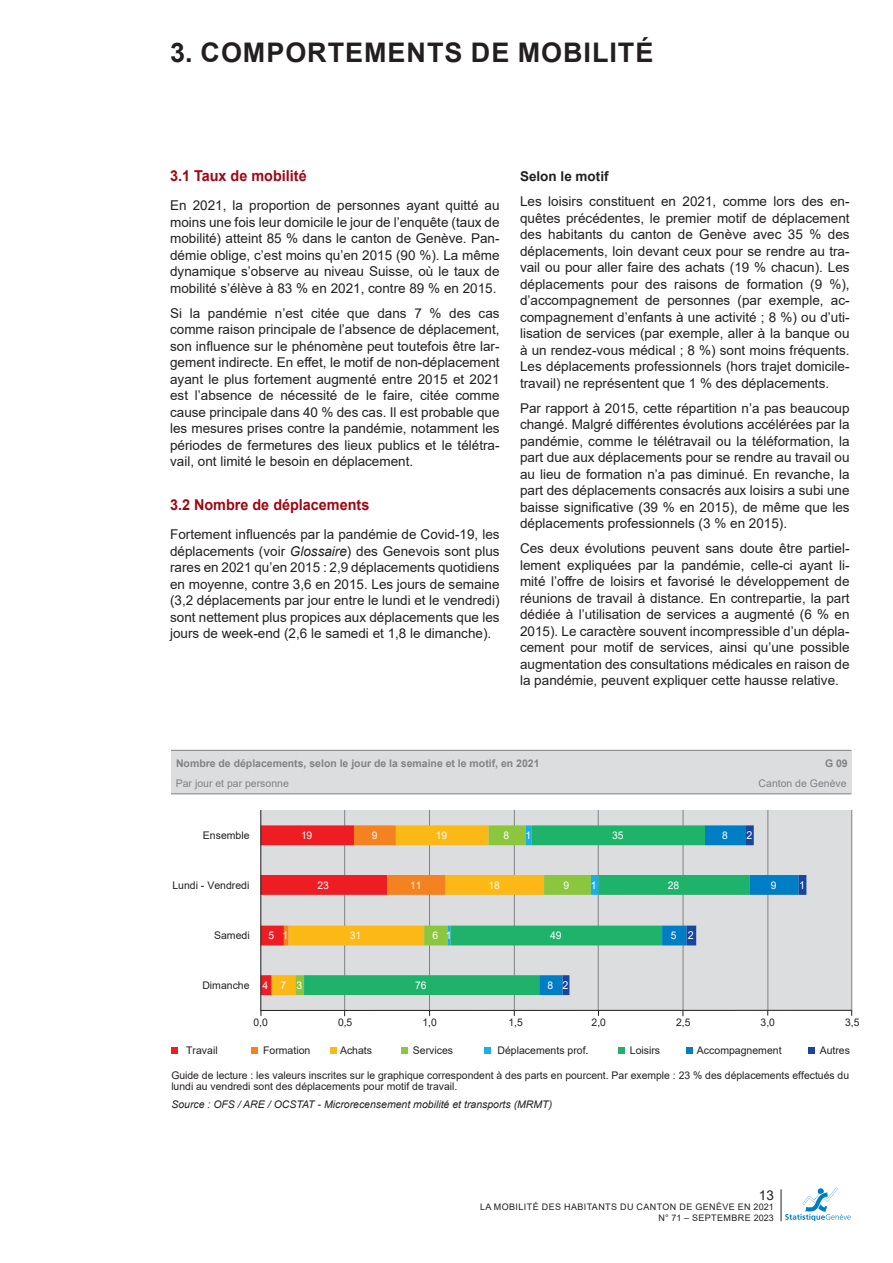
<style>
.page{position:relative;width:893px;height:1263px;background:#fff}
.page>*{position:absolute;margin:0;border:0;box-sizing:border-box;transform-origin:0 0}
.texte_-_titre_1{font:700 27px "Arial";letter-spacing:.035em;color:#231f20}
.t1{font:700 15px "Arial";color:#9d0715;scale:.96 1}
.t2{font:13.5px/16.5px "Arial";color:#231f20;text-align:justify}
.t3{font:700 13.5px "Arial";color:#231f20}
.t4{font:10.95px "Arial";color:#fff}
.t5{font:10.5px/11.2px "Arial";color:#231f20}
.t6{font:italic 10.5px "Arial";color:#231f20}
.t7{font:700 10.5px "Arial";color:#808285}
.t8{font:10.5px "Arial";letter-spacing:-.01em;color:#fff}
.t9{font:10.5px "Arial";color:#808285}
.t10{font:9px/10.5px "Arial";letter-spacing:.045em;color:#231f20;text-align:right}
.s1{font-style:italic}
</style>
<div class="page">
<hr style="left:781px;top:1189px;width:1px;height:32px;background:#231f20">
<svg style="left:785px;top:1188px;width:66px;height:32px"></svg>
<div style="left:171px;top:750px;width:680px;height:44px;background:#dcdddf"></div>
<hr style="left:171px;top:750px;width:680px;height:1px;background:#808285">
<hr style="left:171px;top:793px;width:680px;height:1px;background:#808285">
<div style="left:171px;top:1047px;width:7px;height:7px;background:#ee1d23"></div>
<div style="left:251px;top:1047px;width:7px;height:7px;background:#f58220"></div>
<div style="left:330px;top:1047px;width:7px;height:7px;background:#fcb814"></div>
<div style="left:401px;top:1047px;width:7px;height:7px;background:#8bc63e"></div>
<div style="left:484px;top:1047px;width:7px;height:7px;background:#1aafe5"></div>
<div style="left:618px;top:1047px;width:7px;height:7px;background:#1eb26a"></div>
<div style="left:686px;top:1047px;width:7px;height:7px;background:#007ec5"></div>
<div style="left:808px;top:1047px;width:7px;height:7px;background:#18469d"></div>
<svg style="left:260px;top:810px;width:592px;height:201px;background:#bcc6b2"></svg>
<p class="texte_-_titre_1" style="left:170px;top:34px;width:485px">3. COMPORTEMENTS DE MOBILITÉ</p>
<p class="t1" style="left:170px;top:165px;width:144px">3.1 Taux de mobilité</p>
<p class="t2" style="left:170px;top:197px;width:331px">En 2021, la proportion de personnes ayant quitté au moins une fois leur domicile le jour de l’enquête (taux de mobilité) atteint 85 % dans le canton de Genève. Pan&shy;démie oblige, c’est moins qu’en 2015 (90 %). La même dynamique s’observe au niveau Suisse, où le taux de mobilité s’élève à 83 % en 2021, contre 89 % en 2015.</p>
<p class="t2" style="left:170px;top:305px;width:331px">Si la pandémie n’est citée que dans 7 % des cas comme raison principale de l’absence de déplacement, son influence sur le phénomène peut toutefois être lar&shy;gement indirecte. En effet, le motif de non-déplacement ayant le plus fortement augmenté entre 2015 et 2021 est l’absence de nécessité de le faire, citée comme cause principale dans 40 % des cas. Il est probable que les mesures prises contre la pandémie, notamment les périodes de fermetures des lieux publics et le télétra&shy;vail, ont limité le besoin en déplacement.</p>
<p class="t1" style="left:170px;top:494px;width:209px">3.2 Nombre de déplacements</p>
<p class="t2" style="left:170px;top:526px;width:331px">Fortement influencés par la pandémie de Covid-19, les déplacements (voir <span class="s1">Glossaire</span>) des Genevois sont plus rares en 2021 qu’en 2015 : 2,9 déplacements quotidiens en moyenne, contre 3,6 en 2015. Les jours de semaine (3,2 déplacements par jour entre le lundi et le vendredi) sont nettement plus propices aux déplacements que les jours de week-end (2,6 le samedi et 1,8 le dimanche).</p>
<p class="t3" style="left:520px;top:167px;width:90px">Selon le motif</p>
<p class="t2" style="left:520px;top:193px;width:331px">Les loisirs constituent en 2021, comme lors des en&shy;quêtes précédentes, le premier motif de déplacement des habitants du canton de Genève avec 35 % des déplacements, loin devant ceux pour se rendre au tra&shy;vail ou pour aller faire des achats (19 % chacun). Les déplacements pour des raisons de formation (9 %), d’accompagnement de personnes (par exemple, ac&shy;compagnement d’enfants à une activité ; 8 %) ou d’uti&shy;lisation de services (par exemple, aller à la banque ou à un rendez-vous médical ; 8 %) sont moins fréquents.<br>Les déplacements professionnels (hors trajet domicile&shy;travail) ne représentent que 1 % des déplacements.</p>
<p class="t2" style="left:520px;top:399px;width:331px">Par rapport à 2015, cette répartition n’a pas beaucoup changé. Malgré différentes évolutions accélérées par la pandémie, comme le télétravail ou la téléformation, la part due aux déplacements pour se rendre au travail ou au lieu de formation n’a pas diminué. En revanche, la part des déplacements consacrés aux loisirs a subi une baisse significative (39 % en 2015), de même que les déplacements professionnels (3 % en 2015).</p>
<p class="t2" style="left:520px;top:540px;width:331px">Ces deux évolutions peuvent sans doute être partiel&shy;lement expliquées par la pandémie, celle-ci ayant li&shy;mité l’offre de loisirs et favorisé le développement de réunions de travail à distance. En contrepartie, la part dédiée à l’utilisation de services a augmenté (6 % en 2015). Le caractère souvent incompressible d’un dépla&shy;cement pour motif de services, ainsi qu’une possible augmentation des consultations médicales en raison de la pandémie, peuvent expliquer cette hausse relative.</p>
<p class="t7" style="left:176px;top:756px;width:365px">Nombre de déplacements, selon le jour de la semaine et le motif, en 2021</p>
<p class="t7" style="left:825px;top:756px;width:24px">G 09</p>
<p class="t9" style="left:176px;top:776px;width:114px">Par jour et par personne</p>
<p class="t9" style="left:759px;top:776px;width:89px">Canton de Genève</p>
<p class="t5" style="left:203px;top:829px;width:48px">Ensemble</p>
<p class="t8" style="left:301px;top:828px;width:13px">19</p>
<p class="t8" style="left:372px;top:828px;width:7px">9</p>
<p class="t8" style="left:436px;top:828px;width:13px">19</p>
<p class="t8" style="left:504px;top:828px;width:7px">8</p>
<p class="t8" style="left:525px;top:828px;width:7px">1</p>
<p class="t8" style="left:612px;top:828px;width:13px">35</p>
<p class="t8" style="left:722px;top:828px;width:7px">8</p>
<p class="t4" style="left:747px;top:828px;width:7px">2</p>
<p class="t5" style="left:172px;top:879px;width:79px">Lundi - Vendredi</p>
<p class="t8" style="left:317px;top:878px;width:13px">23</p>
<p class="t8" style="left:410px;top:878px;width:13px">11</p>
<p class="t8" style="left:488px;top:878px;width:13px">18</p>
<p class="t8" style="left:564px;top:878px;width:7px">9</p>
<p class="t8" style="left:591px;top:878px;width:7px">1</p>
<p class="t8" style="left:668px;top:878px;width:13px">28</p>
<p class="t8" style="left:771px;top:878px;width:7px">9</p>
<p class="t4" style="left:799px;top:878px;width:7px">1</p>
<p class="t5" style="left:214px;top:929px;width:37px">Samedi</p>
<p class="t8" style="left:269px;top:928px;width:7px">5</p>
<p class="t8" style="left:283px;top:928px;width:7px">1</p>
<p class="t8" style="left:350px;top:928px;width:13px">31</p>
<p class="t8" style="left:432px;top:928px;width:7px">6</p>
<p class="t8" style="left:446px;top:928px;width:7px">1</p>
<p class="t8" style="left:550px;top:928px;width:13px">49</p>
<p class="t8" style="left:671px;top:928px;width:7px">5</p>
<p class="t4" style="left:688px;top:927px;width:7px">2</p>
<p class="t5" style="left:202px;top:979px;width:49px">Dimanche</p>
<p class="t8" style="left:263px;top:978px;width:7px">4</p>
<p class="t8" style="left:281px;top:978px;width:7px">7</p>
<p class="t8" style="left:296px;top:978px;width:7px">3</p>
<p class="t8" style="left:415px;top:978px;width:13px">76</p>
<p class="t8" style="left:547px;top:978px;width:7px">8</p>
<p class="t4" style="left:562px;top:977px;width:7px">2</p>
<p class="t5" style="left:253px;top:1016px;width:16px">0,0</p>
<p class="t5" style="left:338px;top:1016px;width:16px">0,5</p>
<p class="t5" style="left:422px;top:1016px;width:16px">1,0</p>
<p class="t5" style="left:508px;top:1016px;width:16px">1,5</p>
<p class="t5" style="left:592px;top:1016px;width:16px">2,0</p>
<p class="t5" style="left:676px;top:1016px;width:16px">2,5</p>
<p class="t5" style="left:761px;top:1016px;width:16px">3,0</p>
<p class="t5" style="left:845px;top:1016px;width:16px">3,5</p>
<p class="t5" style="left:186px;top:1044px;width:33px">Travail</p>
<p class="t5" style="left:263px;top:1044px;width:49px">Formation</p>
<p class="t5" style="left:340px;top:1044px;width:34px">Achats</p>
<p class="t5" style="left:413px;top:1044px;width:42px">Services</p>
<p class="t5" style="left:497px;top:1044px;width:93px">Déplacements prof.</p>
<p class="t5" style="left:630px;top:1044px;width:32px">Loisirs</p>
<p class="t5" style="left:697px;top:1044px;width:86px">Accompagnement</p>
<p class="t5" style="left:820px;top:1044px;width:32px">Autres</p>
<p class="t5" style="left:171px;top:1069px;width:679px">Guide de lecture : les valeurs inscrites sur le graphique correspondent à des parts en pourcent. Par exemple : 23 % des déplacements effectués du lundi au vendredi sont des déplacements pour motif de travail.</p>
<p class="t6" style="left:171px;top:1097px;width:382px">Source : OFS / ARE / OCSTAT - Microrecensement mobilité et transports (MRMT)</p>
<p class="t2" style="left:759px;top:1186px;width:17px">13</p>
<p class="t10" style="left:480px;top:1202px;width:295px">LA MOBILITÉ DES HABITANTS DU CANTON DE GENÈVE EN 2021<br>N° 71 – SEPTEMBRE 2023</p>
</div>
